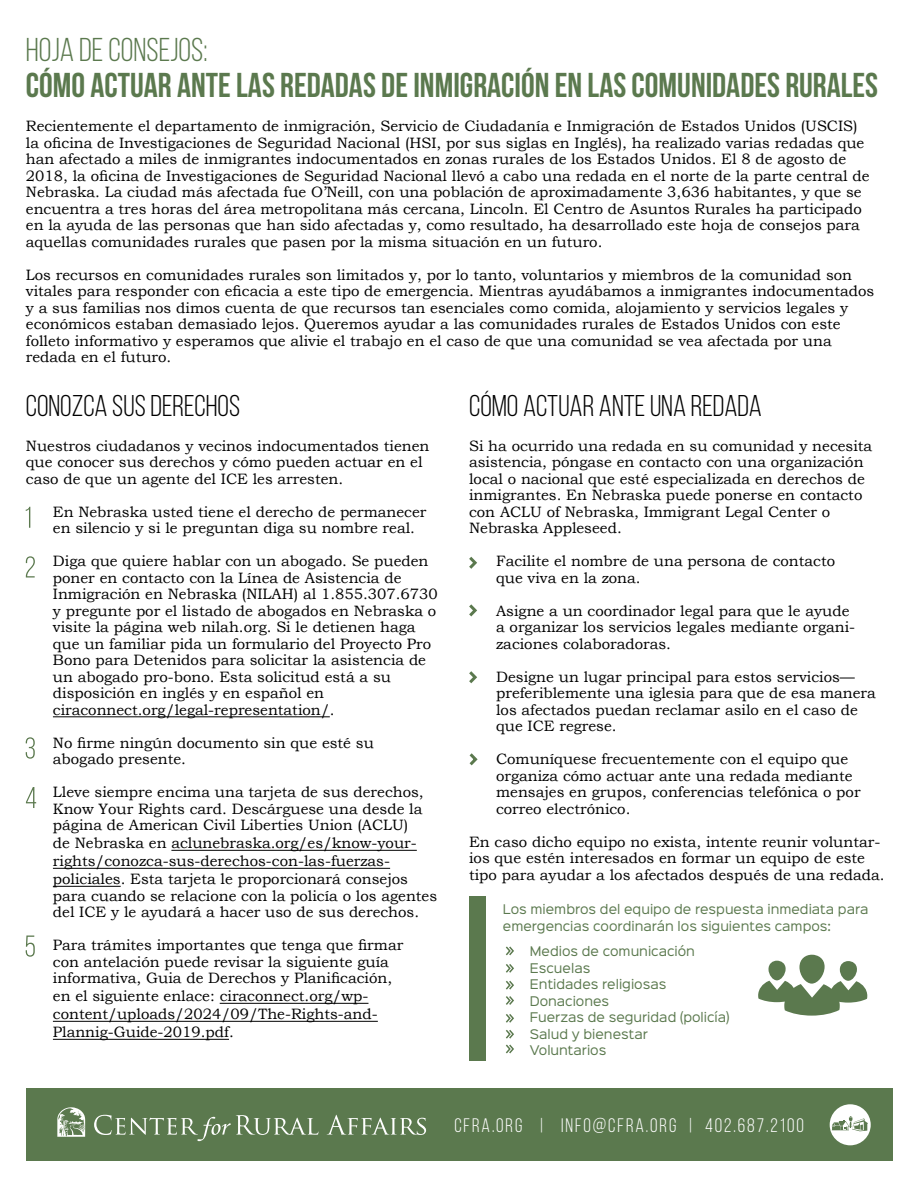
<style>
.page{position:relative;width:918px;height:1188px;background:#fff}
.page>*{position:absolute;margin:0;border:0;box-sizing:border-box;transform-origin:0 0}
.t1{font:700 34.5px "Bebas Neue";color:#5b794e}
.t2{font:33px "Bebas Neue";color:#5b794e}
.t3{font:30px "Bebas Neue";color:#000}
.t4{font:19.5px "Bebas Neue";letter-spacing:.1em;color:#fff}
.t5{font:15px/16.5px "Bookman Old Style";color:#000}
.t6{font:12px/16.5px "Sinkin Sans 400";color:#5b794e}
</style>
<div class="page">
<div style="left:26px;top:1089px;width:866px;height:72px;background:#5b794e"></div>
<svg style="left:94px;top:1115px;width:224px;height:26px"></svg>
<svg style="left:327px;top:1115px;width:99px;height:20px"></svg>
<svg style="left:57px;top:1107px;width:28px;height:30px"></svg>
<div style="left:830px;top:1104px;width:41px;height:41px;background:#fff;border-radius:50%"></div>
<svg style="left:832px;top:1116px;width:36px;height:15px"></svg>
<hr style="left:53px;top:716px;width:277px;height:1px;background:#000">
<hr style="left:171px;top:850px;width:246px;height:1px;background:#000">
<hr style="left:53px;top:868px;width:337px;height:1px;background:#000">
<hr style="left:53px;top:886px;width:68px;height:1px;background:#000">
<hr style="left:220px;top:1003px;width:149px;height:1px;background:#000">
<hr style="left:53px;top:1021px;width:325px;height:1px;background:#000">
<hr style="left:53px;top:1039px;width:176px;height:1px;background:#000">
<svg style="left:469px;top:556px;width:8px;height:13px"></svg>
<svg style="left:26px;top:507px;width:4px;height:21px"></svg>
<svg style="left:26px;top:556px;width:9px;height:22px"></svg>
<svg style="left:26px;top:737px;width:9px;height:22px"></svg>
<svg style="left:26px;top:787px;width:10px;height:21px"></svg>
<svg style="left:26px;top:936px;width:9px;height:21px"></svg>
<svg style="left:469px;top:604px;width:8px;height:13px"></svg>
<div style="left:799px;top:955px;width:26px;height:29px;background:#5b794e;border-radius:12px"></div>
<div style="left:840px;top:961px;width:17px;height:20px;background:#5b794e;border-radius:8px"></div>
<div style="left:769px;top:961px;width:17px;height:19px;background:#5b794e;border-radius:8px"></div>
<svg style="left:758px;top:981px;width:109px;height:35px"></svg>
<div style="left:469px;top:896px;width:17px;height:165px;background:#5b794e"></div>
<svg style="left:506px;top:946px;width:8px;height:108px"></svg>
<svg style="left:469px;top:671px;width:8px;height:13px"></svg>
<svg style="left:469px;top:753px;width:9px;height:13px"></svg>
<h2 class="t2" style="left:26px;top:32px;width:183px">HOJA DE CONSEJOS:</h2>
<h1 class="t1" style="left:26px;top:67px;width:854px">CÓMO ACTUAR ANTE LAS REDADAS DE INMIGRACIÓN EN LAS COMUNIDADES RURALES</h1>
<p class="t5" style="left:26px;top:118px;width:845px">Recientemente el departamento de inmigración, Servicio de Ciudadanía e Inmigración de Estados Unidos (USCIS) la oficina de Investigaciones de Seguridad Nacional (HSI, por sus siglas en Inglés), ha realizado varias redadas que han afectado a miles de inmigrantes indocumentados en zonas rurales de los Estados Unidos. El 8 de agosto de 2018, la oficina de Investigaciones de Seguridad Nacional llevó a cabo una redada en el norte de la parte central de Nebraska. La ciudad más afectada fue O’Neill, con una población de aproximadamente 3,636 habitantes, y que se encuentra a tres horas del área metropolitana más cercana, Lincoln. El Centro de Asuntos Rurales ha participado en la ayuda de las personas que han sido afectadas y, como resultado, ha desarrollado este hoja de consejos para aquellas comunidades rurales que pasen por la misma situación en un futuro.</p>
<p class="t5" style="left:26px;top:267px;width:850px">Los recursos en comunidades rurales son limitados y, por lo tanto, voluntarios y miembros de la comunidad son vitales para responder con eficacia a este tipo de emergencia. Mientras ayudábamos a inmigrantes indocumentados y a sus familias nos dimos cuenta de que recursos tan esenciales como comida, alojamiento y servicios legales y económicos estaban demasiado lejos. Queremos ayudar a las comunidades rurales de Estados Unidos con este folleto informativo y esperamos que alivie el trabajo en el caso de que una comunidad se vea afectada por una redada en el futuro.</p>
<h3 class="t3" style="left:26px;top:390px;width:216px">CONOZCA SUS DERECHOS</h3>
<p class="t5" style="left:26px;top:438px;width:405px">Nuestros ciudadanos y vecinos indocumentados tienen que conocer sus derechos y cómo pueden actuar en el caso de que un agente del ICE les arresten.</p>
<p class="t5" style="left:53px;top:504px;width:375px">En Nebraska usted tiene el derecho de permanecer en silencio y si le preguntan diga su nombre real.</p>
<p class="t5" style="left:53px;top:553px;width:386px">Diga que quiere hablar con un abogado. Se pueden poner en contacto con la Línea de Asistencia de Inmigración en Nebraska (NILAH) al 1.855.307.6730 y pregunte por el listado de abogados en Nebraska o visite la página web nilah.org. Si le detienen haga que un familiar pida un formulario del Proyecto Pro Bono para Detenidos para solicitar la asistencia de un abogado pro-bono. Esta solicitud está a su disposición en inglés y en español en ciraconnect.org/legal-representation/.</p>
<p class="t5" style="left:53px;top:735px;width:323px">No firme ningún documento sin que esté su abogado presente.</p>
<p class="t5" style="left:53px;top:784px;width:372px;text-align:justify">Lleve siempre encima una tarjeta de sus derechos, Know Your Rights card. Descárguese una desde la página de American Civil Liberties Union (ACLU)</p>
<p class="t5" style="left:53px;top:834px;width:365px;line-height:18px">de Nebraska en aclunebraska.org/es/know-your&shy;rights/conozca-sus-derechos-con-las-fuerzas&shy;policiales. Esta tarjeta le proporcionará consejos</p>
<p class="t5" style="left:53px;top:888px;width:386px">para cuando se relacione con la policía o los agentes del ICE y le ayudará a hacer uso de sus derechos.</p>
<p class="t5" style="left:53px;top:937px;width:352px">Para trámites importantes que tenga que firmar con antelación puede revisar la siguiente guía informativa, Guia de Derechos y Planificación,</p>
<p class="t5" style="left:53px;top:987px;width:326px;line-height:18px">en el siguiente enlace: ciraconnect.org/wp&shy;content/uploads/2024/09/The-Rights-and-<br>Plannig-Guide-2019.pdf.</p>
<h3 class="t3" style="left:469px;top:390px;width:294px">CÓMO ACTUAR ANTE UNA REDADA</h3>
<p class="t5" style="left:469px;top:438px;width:405px">Si ha ocurrido una redada en su comunidad y necesita asistencia, póngase en contacto con una organización local o nacional que esté especializada en derechos de inmigrantes. En Nebraska puede ponerse en contacto con ACLU of Nebraska, Immigrant Legal Center o Nebraska Appleseed.</p>
<p class="t5" style="left:496px;top:553px;width:340px">Facilite el nombre de una persona de contacto que viva en la zona.</p>
<p class="t5" style="left:496px;top:603px;width:361px">Asigne a un coordinador legal para que le ayude a organizar los servicios legales mediante organi&shy;zaciones colaboradoras.</p>
<p class="t5" style="left:496px;top:669px;width:381px">Designe un lugar principal para estos servicios— preferiblemente una iglesia para que de esa manera los afectados puedan reclamar asilo en el caso de que ICE regrese.</p>
<p class="t5" style="left:496px;top:751px;width:366px">Comuníquese frecuentemente con el equipo que organiza cómo actuar ante una redada mediante mensajes en grupos, conferencias telefónica o por correo electrónico.</p>
<p class="t5" style="left:469px;top:834px;width:417px">En caso dicho equipo no exista, intente reunir voluntar&shy;ios que estén interesados en formar un equipo de este tipo para ayudar a los afectados después de una redada.</p>
<p class="t6" style="left:503px;top:900px;width:367px">Los miembros del equipo de respuesta inmediata para emergencias coordinarán los siguientes campos:</p>
<p class="t6" style="left:530px;top:942px;width:201px">Medios de comunicación<br>Escuelas<br>Entidades religiosas<br>Donaciones<br>Fuerzas de seguridad (policía)<br>Salud y bienestar<br>Voluntarios</p>
<h3 class="t4" style="left:454px;top:1115px;width:351px">CFRA.ORG | INFO@CFRA.ORG | 402.687.2100</h3>
</div>
